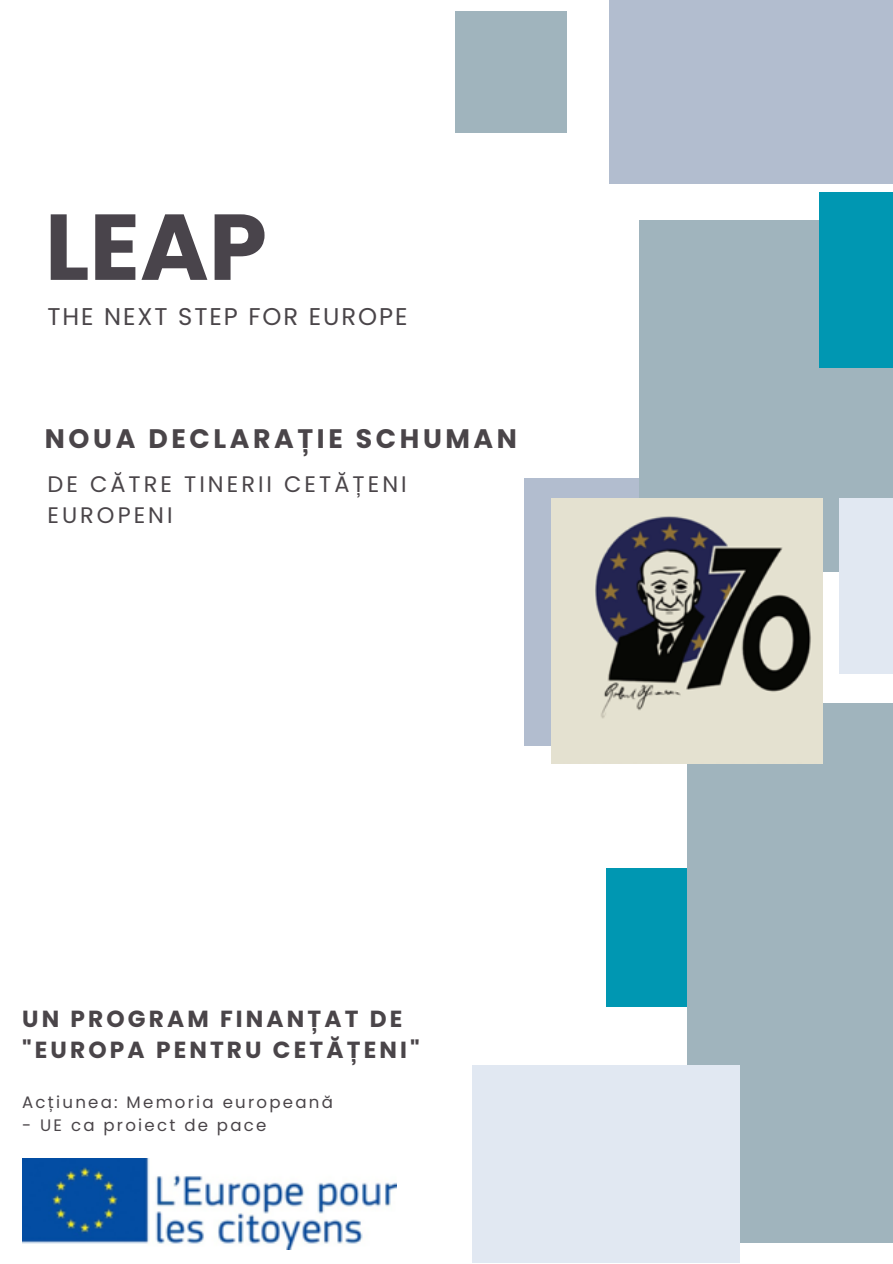
<style>
.page{position:relative;width:893px;height:1264px;background:#fff}
.page>*{position:absolute;margin:0;border:0;box-sizing:border-box;transform-origin:0 0}
.t1{font:700 93.3px "Poppins";color:#49444b}
.t2{font:700 26.7px "Poppins";letter-spacing:.135em;color:#4a4549}
.t3{font:24.15px "Poppins";letter-spacing:.08em;color:#4a4549}
.t4{font:700 23.25px/31.8px "Poppins";letter-spacing:.135em;color:#4a4549}
.t5{font:22.5px/30.6px "Poppins";letter-spacing:.135em;color:#4a4549}
.t6{font:16.65px "Poppins";letter-spacing:.135em;color:#4a4549}
</style>
<div class="page">
<div style="left:606px;top:868px;width:130px;height:138px;background:#0097b2"></div>
<div style="left:687px;top:703px;width:205px;height:539px;background:#a0b4bd"></div>
<div style="left:523px;top:478px;width:268px;height:267px;background:#b2bdcf"></div>
<div style="left:639px;top:220px;width:253px;height:352px;background:#a0b4bd"></div>
<div style="left:819px;top:192px;width:73px;height:175px;background:#0097b2"></div>
<div style="left:838px;top:498px;width:54px;height:175px;background:#e1e8f2"></div>
<div style="left:609px;top:0;width:283px;height:183px;background:#b2bdcf"></div>
<div style="left:455px;top:11px;width:112px;height:121px;background:#a0b4bd"></div>
<img style="left:551px;top:498px;width:271px;height:265px">
<img style="left:22px;top:1158px;width:374px;height:91px">
<div style="left:471px;top:1065px;width:268px;height:197px;background:#e1e8f2"></div>
<h1 class="t1" style="left:45px;top:182px;width:224px">LEAP</h1>
<h3 class="t3" style="left:47px;top:300px;width:362px">THE NEXT STEP FOR EUROPE</h3>
<h2 class="t2" style="left:45px;top:420px;width:473px">NOUA DECLARAȚIE SCHUMAN</h2>
<h3 class="t5" style="left:47px;top:469px;width:361px">DE CĂTRE TINERII CETĂȚENI<br>EUROPENI</h3>
<h3 class="t4" style="left:22px;top:1002px;width:399px">UN PROGRAM FINANȚAT DE "EUROPA PENTRU CETĂȚENI"</h3>
<p class="t6" style="left:22px;top:1090px;width:312px">Acțiunea: Memoria europeană</p>
<p class="t6" style="left:22px;top:1113px;width:246px">- UE ca proiect de pace</p>
</div>
